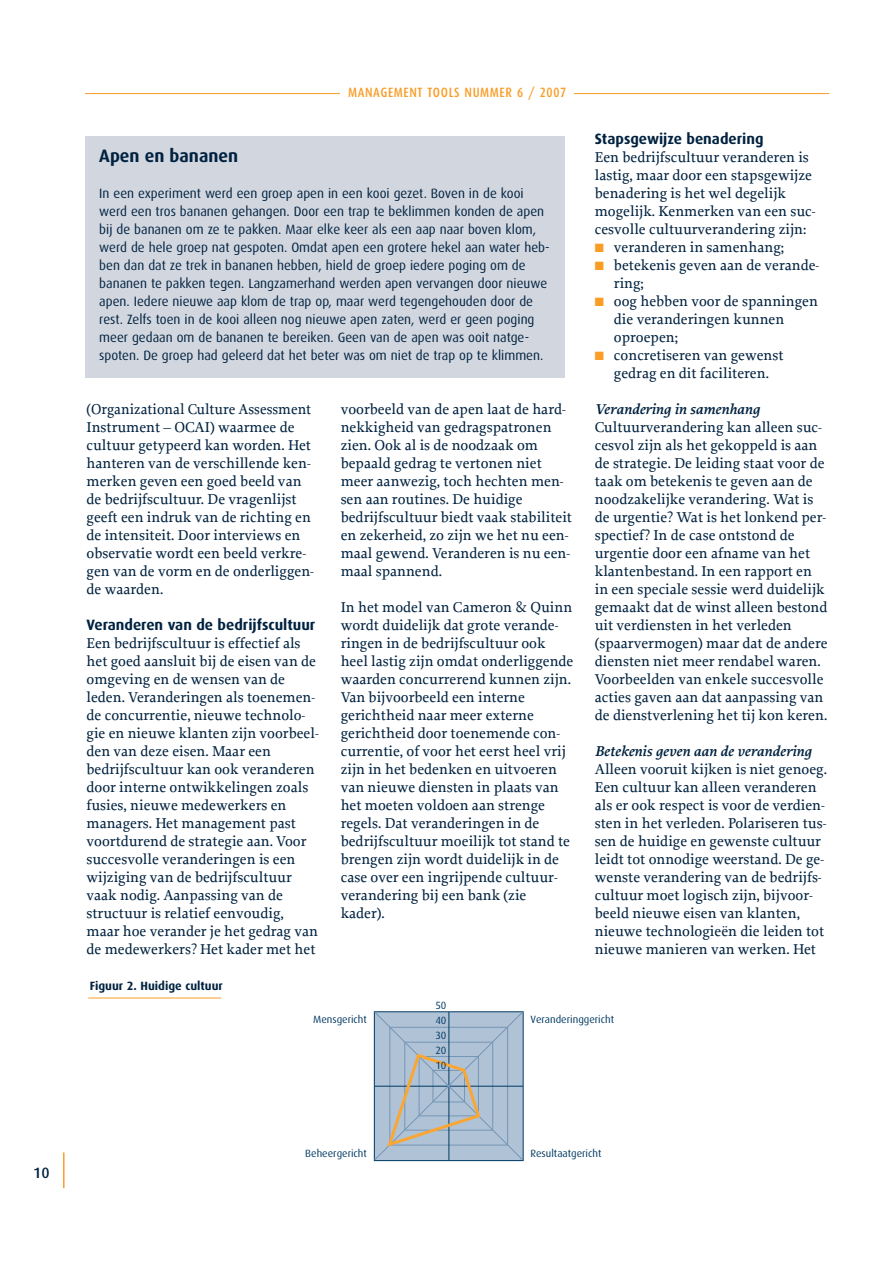
<style>
.page{position:relative;width:893px;height:1263px;background:#fff}
.page>*{position:absolute;margin:0;border:0;box-sizing:border-box;transform-origin:0 0}
.t1{font:700 18px "Dax";color:#002240}
.t2{font:500 15px/18px "Proforma";color:#002240}
.t3{font:700 15px "Dax";color:#002240}
.t4{font:italic 600 15px "Proforma";color:#002240}
.t5{font:500 15px "Dax";color:#002240}
.t6{font:13.5px/18px "Dax";color:#002240}
.t7{font:500 13.5px "Dax Condensed";letter-spacing:.045em;color:#f99d27}
.t8{font:700 12px "Dax";color:#002240}
.t9{font:10.5px/15px "Dax";color:#003a63;text-align:justify}
.s1{color:#f99d27}
</style>
<div class="page">
<hr style="left:574px;top:93px;width:255px;height:1px;background:#f99d27">
<hr style="left:85px;top:93px;width:255px;height:1px;background:#f99d27">
<hr style="left:63px;top:1152px;width:2px;height:36px;background:#f99d27">
<div style="left:85px;top:136px;width:480px;height:242px;background:#d2d6df"></div>
<svg style="left:373px;top:1011px;width:151px;height:150px;background:#a8b8c9"></svg>
<hr style="left:88px;top:998px;width:133px;height:1px;background:#f99d27">
<p class="t5" style="left:33px;top:1166px;width:18px">10</p>
<p class="t7" style="left:348px;top:87px;width:220px">MANAGEMENT TOOLS NUMMER 6 / 2007</p>
<p class="t1" style="left:99px;top:148px;width:140px">Apen en bananen</p>
<p class="t6" style="left:99px;top:185px;width:452px">In een experiment werd een groep apen in een kooi gezet. Boven in de kooi werd een tros bananen gehangen. Door een trap te beklimmen konden de apen bij de bananen om ze te pakken. Maar elke keer als een aap naar boven klom, werd de hele groep nat gespoten. Omdat apen een grotere hekel aan water heb&shy;ben dan dat ze trek in bananen hebben, hield de groep iedere poging om de bananen te pakken tegen. Langzamerhand werden apen vervangen door nieuwe apen. Iedere nieuwe aap klom de trap op, maar werd tegengehouden door de rest. Zelfs toen in de kooi alleen nog nieuwe apen zaten, werd er geen poging meer gedaan om de bananen te bereiken. Geen van de apen was ooit natge&shy;spoten. De groep had geleerd dat het beter was om niet de trap op te klimmen.</p>
<p class="t2" style="left:87px;top:402px;width:229px">(Organizational Culture Assess ment<br>Instrument – OCAI) waarmee de cultuur getypeerd kan worden. Het hanteren van de verschillende ken&shy;merken geven een goed beeld van de bedrijfscultuur. De vragenlijst geeft een indruk van de richting en de intensiteit. Door interviews en observatie wordt een beeld verkre&shy;gen van de vorm en de onderliggen&shy;de waarden.</p>
<p class="t3" style="left:87px;top:618px;width:230px">Veranderen van de bedrijfscultuur</p>
<p class="t2" style="left:87px;top:636px;width:234px">Een bedrijfscultuur is effectief als het goed aansluit bij de eisen van de omgeving en de wensen van de leden. Veranderingen als toenemen&shy;de concurrentie, nieuwe technolo&shy;gie en nieuwe klanten zijn voorbeel&shy;den van deze eisen. Maar een bedrijfscultuur kan ook veranderen door interne ontwikkelingen zoals fusies, nieuwe medewerkers en managers. Het management past voortdurend de strategie aan. Voor succesvolle veranderingen is een wijziging van de bedrijfscultuur vaak nodig. Aanpassing van de structuur is relatief eenvoudig, maar hoe verander je het gedrag van de medewerkers? Het kader met het</p>
<p class="t8" style="left:90px;top:981px;width:135px">Figuur 2. Huidige cultuur</p>
<p class="t2" style="left:341px;top:402px;width:233px">voorbeeld van de apen laat de hard&shy;nekkigheid van gedragspatronen zien. Ook al is de noodzaak om bepaald gedrag te vertonen niet meer aanwezig, toch hechten men&shy;sen aan routines. De huidige bedrijfscultuur biedt vaak stabiliteit en zekerheid, zo zijn we het nu een&shy;maal gewend. Veranderen is nu een&shy;maal spannend.</p>
<p class="t2" style="left:341px;top:600px;width:234px">In het model van Cameron &amp; Quinn wordt duidelijk dat grote verande&shy;ringen in de bedrijfscultuur ook heel lastig zijn omdat onderliggende waarden concurrerend kunnen zijn.<br>Van bijvoorbeeld een interne gerichtheid naar meer externe gerichtheid door toenemende con&shy;currentie, of voor het eerst heel vrij zijn in het bedenken en uitvoeren van nieuwe diensten in plaats van het moeten voldoen aan strenge regels. Dat veranderingen in de bedrijfscultuur moeilijk tot stand te brengen zijn wordt duidelijk in de case over een ingrijpende cultuur&shy;verandering bij een bank (zie kader).</p>
<p class="t3" style="left:595px;top:132px;width:170px">Stapsgewijze benadering</p>
<p class="t2" style="left:595px;top:150px;width:222px">Een bedrijfscultuur veranderen is lastig, maar door een stapsgewijze benadering is het wel degelijk mogelijk. Kenmerken van een suc&shy;cesvolle cultuurverandering zijn:</p>
<p class="t2" style="left:595px;top:240px;width:191px"><span class="s1">■</span> veranderen in samenhang;</p>
<p class="t2" style="left:614px;top:258px;width:207px;text-indent:-19px"><span class="s1">■</span> betekenis geven aan de verande&shy;ring;</p>
<p class="t2" style="left:614px;top:294px;width:205px;text-indent:-19px"><span class="s1">■</span> oog hebben voor de spanningen die veranderingen kunnen oproepen;</p>
<p class="t2" style="left:595px;top:348px;width:190px;text-align:center"><span class="s1">■</span> concretiseren van gewenst gedrag en dit faciliteren.</p>
<p class="t4" style="left:595px;top:403px;width:167px">Verandering in samenhang</p>
<p class="t2" style="left:595px;top:420px;width:234px">Cultuurverandering kan alleen suc&shy;cesvol zijn als het gekoppeld is aan de strategie. De leiding staat voor de taak om betekenis te geven aan de noodzakelijke verandering. Wat is de urgentie? Wat is het lonkend per&shy;spectief? In de case ontstond de urgentie door een afname van het klantenbestand. In een rapport en in een speciale sessie werd duidelijk gemaakt dat de winst alleen bestond uit verdiensten in het verleden (spaarvermogen) maar dat de andere diensten niet meer rendabel waren.<br>Voorbeelden van enkele succesvolle acties gaven aan dat aanpassing van de dienstverlening het tij kon keren.</p>
<p class="t4" style="left:595px;top:745px;width:218px">Betekenis geven aan de verandering</p>
<p class="t2" style="left:595px;top:762px;width:234px">Alleen vooruit kijken is niet genoeg.<br>Een cultuur kan alleen veranderen als er ook respect is voor de verdien&shy;sten in het verleden. Polariseren tus&shy;sen de huidige en gewenste cultuur leidt tot onnodige weerstand. De ge - wenste verandering van de be drijfs - cultuur moet logisch zijn, bij voor - beeld nieuwe eisen van klanten, nieuwe technologieën die leiden tot nieuwe manieren van werken. Het</p>
<p class="t9" style="left:435px;top:999px;width:13px">50<br>40<br>30<br>20<br>10</p>
<p class="t9" style="left:313px;top:1012px;width:55px">Mensgericht</p>
<p class="t9" style="left:530px;top:1012px;width:85px">Veranderinggericht</p>
<p class="t9" style="left:305px;top:1147px;width:63px">Beheergericht</p>
<p class="t9" style="left:530px;top:1147px;width:73px">Resultaatgericht</p>
</div>
